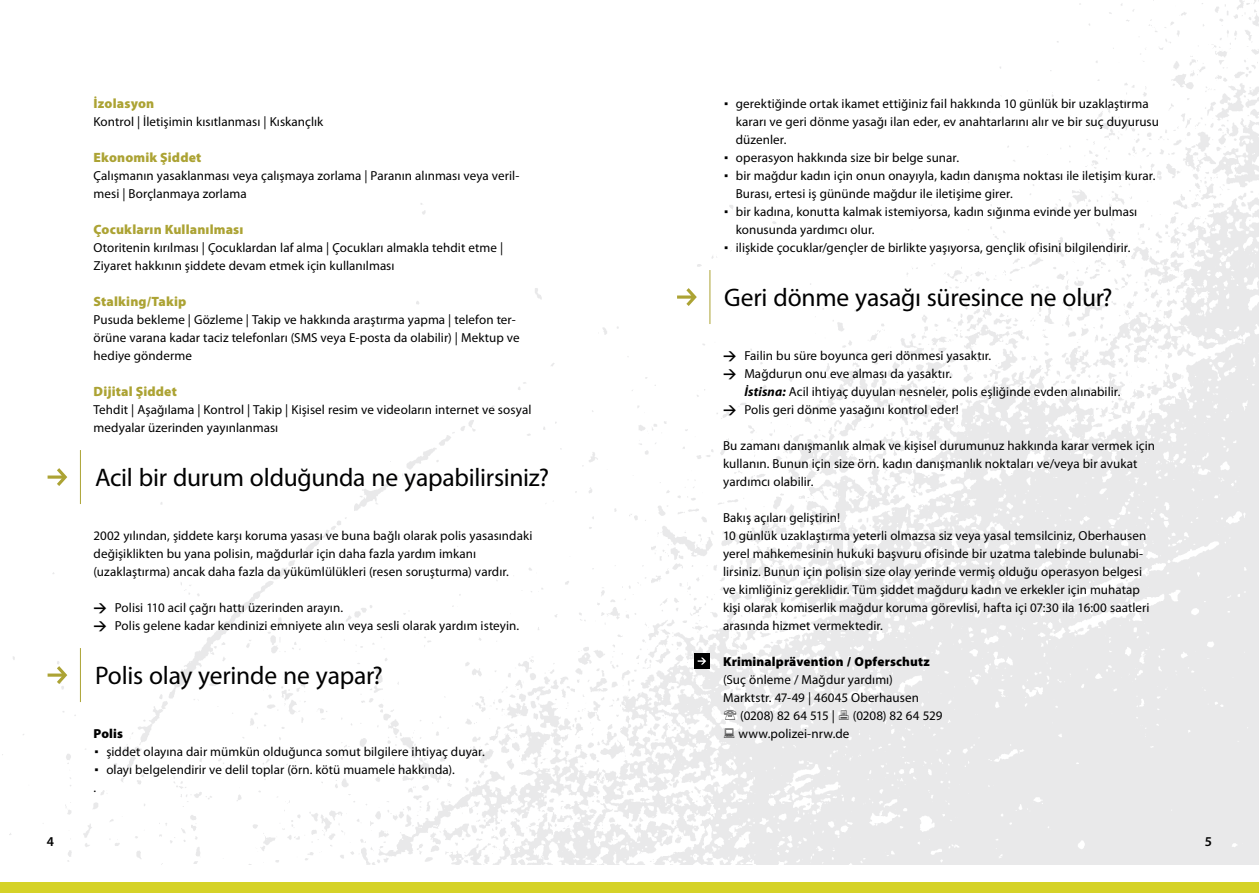
<style>
.page{position:relative;width:1259px;height:893px;background:#fff}
.page>*{position:absolute;margin:0;border:0;box-sizing:border-box;transform-origin:0 0}
.t1{font:25.5px "Myriad Pro";letter-spacing:-.01em;color:#000}
.t2{font:900 13.5px "Myriad Pro";letter-spacing:.01em;color:#aca334}
.t3{font:600 13.5px "Myriad Pro";color:#000}
.t4{font:13.05px/18px "Myriad Pro";letter-spacing:.005em;color:#000}
.t5{font:900 13.05px "Myriad Pro";letter-spacing:.015em;color:#000}
.s1{font-family:"DIN";font-weight:700}
.s2{font-weight:900}
.s3{font-family:"DIN";font-weight:500;font-size:22.5px}
.s4{font-weight:700;font-style:italic}
</style>
<div class="page">
<img style="left:2px;top:203px;width:627px;height:661px">
<svg style="left:629px;top:0;width:630px;height:864px"></svg>
<div style="left:694px;top:653px;width:16px;height:16px;background:#000"></div>
<svg style="left:697px;top:658px;width:9px;height:6px"></svg>
<svg style="left:48px;top:666px;width:19px;height:18px"></svg>
<hr style="left:80px;top:648px;width:1px;height:54px;background:#aca334">
<svg style="left:48px;top:468px;width:19px;height:18px"></svg>
<hr style="left:80px;top:450px;width:1px;height:54px;background:#aca334">
<svg style="left:677px;top:288px;width:20px;height:18px"></svg>
<hr style="left:709px;top:270px;width:1px;height:54px;background:#aca334">
<div style="left:0;top:882px;width:1259px;height:11px;background:#d5d227"></div>
<svg style="left:724px;top:710px;width:12px;height:10px"></svg>
<svg style="left:839px;top:710px;width:9px;height:10px"></svg>
<svg style="left:724px;top:728px;width:10px;height:10px"></svg>
<p class="t2" style="left:94px;top:94px;width:62px">İzolasyon</p>
<p class="t4" style="left:94px;top:113px;width:231px">Kontrol | İletişimin kısıtlanması | Kıskançlık</p>
<p class="t2" style="left:94px;top:148px;width:109px">Ekonomik Şiddet</p>
<p class="t4" style="left:94px;top:167px;width:427px">Çalışmanın yasaklanması veya çalışmaya zorlama | Paranın alınması veya veril&shy;mesi | Borçlanmaya zorlama</p>
<p class="t2" style="left:94px;top:220px;width:151px">Çocukların Kullanılması</p>
<p class="t4" style="left:94px;top:239px;width:411px">Otoritenin kırılması | Çocuklardan laf alma | Çocukları almakla tehdit etme |<br>Ziyaret hakkının şiddete devam etmek için kullanılması</p>
<p class="t2" style="left:94px;top:292px;width:94px">Stalking/Takip</p>
<p class="t4" style="left:94px;top:311px;width:428px">Pusuda bekleme | Gözleme | Takip ve hakkında araştırma yapma | telefon ter&shy;örüne varana kadar taciz telefonları (SMS veya E-posta da olabilir) | Mektup ve hediye gönderme</p>
<p class="t2" style="left:94px;top:382px;width:85px">Dijital Şiddet</p>
<p class="t4" style="left:94px;top:401px;width:439px">Tehdit | Aşağılama | Kontrol | Takip | Kişisel resim ve videoların internet ve sosyal medyalar üzerinden yayınlanması</p>
<h1 class="t1" style="left:95px;top:464px;width:456px">Acil bir durum olduğunda ne yapabilirsiniz?</h1>
<p class="t4" style="left:94px;top:527px;width:440px">2002 yılından, şiddete karşı koruma yasası ve buna bağlı olarak polis yasasındaki değişiklikten bu yana polisin, mağdurlar için daha fazla yardım imkanı (uzaklaştırma) ancak daha fazla da yükümlülükleri (resen soruşturma) vardır.</p>
<p class="t4" style="left:94px;top:599px;width:427px"><span class="s1">&gt;</span> Polisi 110 acil çağrı hattı üzerinden arayın.<br><span class="s1">&gt;</span> Polis gelene kadar kendinizi emniyete alın veya sesli olarak yardım isteyin.</p>
<h1 class="t1" style="left:95px;top:662px;width:289px">Polis olay yerinde ne yapar?</h1>
<p class="t4" style="left:94px;top:725px;width:393px"><span class="s2">Polis<br></span><span class="s3">·</span> şiddet olayına dair mümkün olduğunca somut bilgilere ihtiyaç duyar. <span class="s3">·</span> olayı belgelendirir ve delil toplar (örn. kötü muamele hakkında).<br>.</p>
<p class="t4" style="left:723px;top:95px;width:427px"><span class="s3">·</span> gerektiğinde ortak ikamet ettiğiniz fail hakkında 10 günlük bir uzaklaştırma</p>
<p class="t4" style="left:736px;top:113px;width:425px">kararı ve geri dönme yasağı ilan eder, ev anahtarlarını alır ve bir suç duyurusu</p>
<p class="t4" style="left:736px;top:131px;width:52px">düzenler.</p>
<p class="t4" style="left:723px;top:149px;width:237px"><span class="s3">·</span> operasyon hakkında size bir belge sunar.</p>
<p class="t4" style="left:723px;top:167px;width:434px"><span class="s3">·</span> bir mağdur kadın için onun onayıyla, kadın danışma noktası ile iletişim kurar.</p>
<p class="t4" style="left:736px;top:185px;width:278px">Burası, ertesi iş gününde mağdur ile iletişime girer.</p>
<p class="t4" style="left:723px;top:203px;width:416px"><span class="s3">·</span> bir kadına, konutta kalmak istemiyorsa, kadın sığınma evinde yer bulması</p>
<p class="t4" style="left:736px;top:221px;width:140px">konusunda yardımcı olur.</p>
<p class="t4" style="left:723px;top:239px;width:409px"><span class="s3">·</span> ilişkide çocuklar/gençler de birlikte yaşıyorsa, gençlik ofisini bilgilendirir.</p>
<h1 class="t1" style="left:724px;top:284px;width:390px">Geri dönme yasağı süresince ne olur?</h1>
<p class="t4" style="left:723px;top:347px;width:270px"><span class="s1">&gt;</span> Failin bu süre boyunca geri dönmesi yasaktır. <span class="s1">&gt;</span> Mağdurun onu eve alması da yasaktır.</p>
<p class="t4" style="left:723px;top:383px;width:399px;text-indent:21px"><span class="s4">İstisna:</span> Acil ihtiyaç duyulan nesneler, polis eşliğinde evden alınabilir. <span class="s1">&gt;</span> Polis geri dönme yasağını kontrol eder!</p>
<p class="t4" style="left:723px;top:437px;width:433px">Bu zamanı danışmanlık almak ve kişisel durumunuz hakkında karar vermek için kullanın. Bunun için size örn. kadın danışmanlık noktaları ve/veya bir avukat yardımcı olabilir.</p>
<p class="t4" style="left:723px;top:509px;width:428px">Bakış açıları geliştirin!<br>10 günlük uzaklaştırma yeterli olmazsa siz veya yasal temsilciniz, Oberhausen yerel mahkemesinin hukuki başvuru ofisinde bir uzatma talebinde bulunabi&shy;lirsiniz. Bunun için polisin size olay yerinde vermiş olduğu operasyon belgesi ve kimliğiniz gereklidir. Tüm şiddet mağduru kadın ve erkekler için muhatap kişi olarak komiserlik mağdur koruma görevlisi, hafta içi 07:30 ila 16:00 saatleri arasında hizmet vermektedir.</p>
<p class="t5" style="left:723px;top:653px;width:208px">Kriminalprävention / Opferschutz</p>
<p class="t4" style="left:723px;top:671px;width:171px">(Suç önleme / Mağdur yardımı)</p>
<p class="t4" style="left:723px;top:689px;width:197px">Marktstr. 47-49 | 46045 Oberhausen</p>
<p class="t4" style="left:740px;top:707px;width:96px">(0208) 82 64 515 |</p>
<p class="t4" style="left:853px;top:707px;width:91px">(0208) 82 64 529</p>
<p class="t4" style="left:738px;top:725px;width:113px">www.polizei-nrw.de</p>
<p class="t3" style="left:47px;top:834px;width:9px">4</p>
<p class="t3" style="left:1205px;top:834px;width:9px">5</p>
</div>
